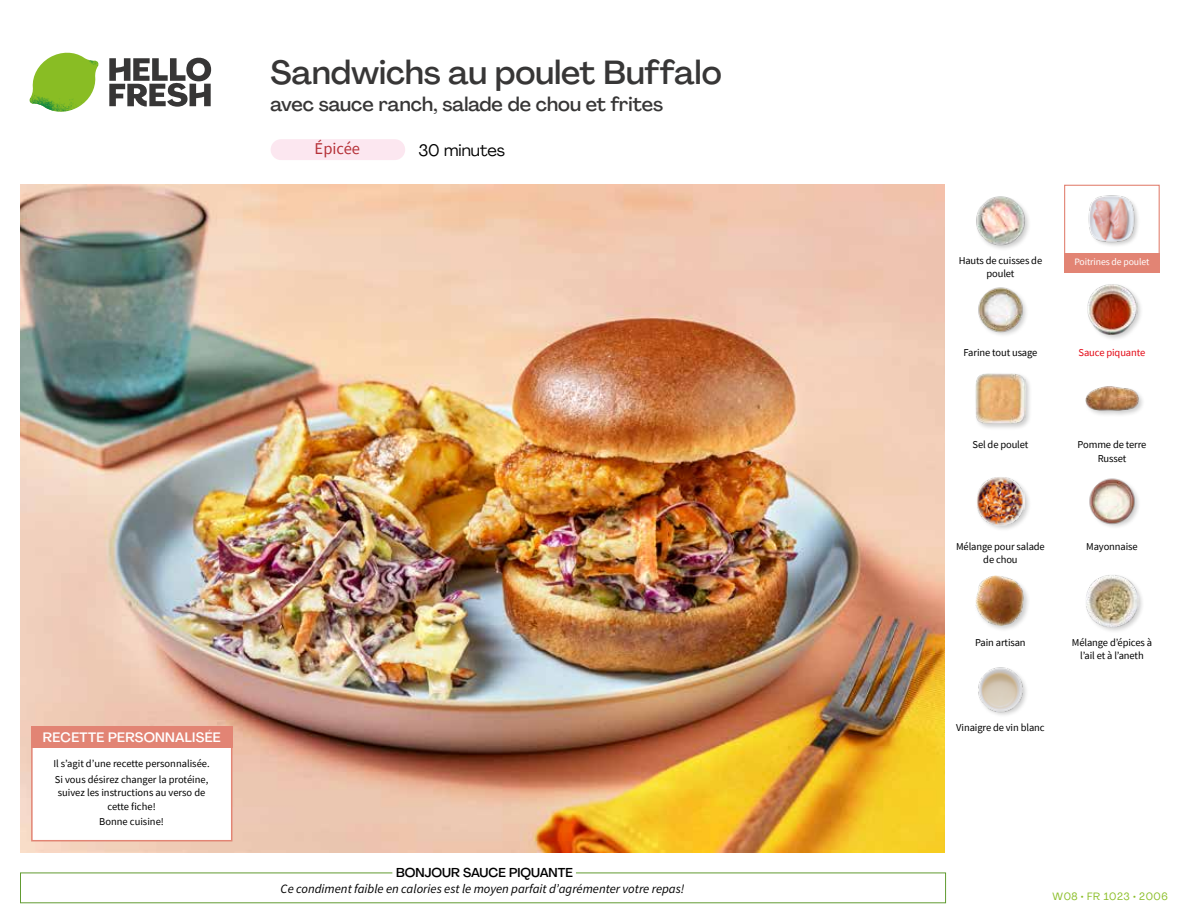
<style>
.page{position:relative;width:1188px;height:918px;background:#fff}
.page>*{position:absolute;margin:0;border:0;box-sizing:border-box;transform-origin:0 0}
.t1{font:500 33px "Agrandir";color:#373636}
.t2{font:500 19.5px "Agrandir";color:#373636}
.t3{font:16.5px "Agrandir";color:#000}
.t4{font:16.5px "Source Sans Pro";color:#b53138}
.t5{font:500 13.5px "Agrandir";letter-spacing:.02em;color:#fff}
.t6{font:italic 12.75px "Source Sans Pro";color:#000}
.t7{font:500 12.75px "Agrandir";color:#000}
.t8{font:10.5px/13.5px "Source Sans Pro";letter-spacing:-.01em;color:#000;text-align:center}
.t9{font:10.5px "Agrandir";letter-spacing:.05em;color:#89bd24}
.t10{font:10.5px "Source Sans Pro";letter-spacing:-.01em;color:#e30613}
.t11{font:9.75px "Source Sans Pro";letter-spacing:-.01em;color:#fff}
</style>
<div class="page">
<svg style="left:109px;top:57px;width:102px;height:50px"></svg>
<svg style="left:34px;top:53px;width:62px;height:40px"></svg>
<img style="left:67px;top:53px;width:32px;height:26px">
<img style="left:33px;top:75px;width:59px;height:11px">
<img style="left:29px;top:79px;width:61px;height:33px">
<img style="left:65px;top:86px;width:27px;height:25px">
<img style="left:21px;top:184px;width:924px;height:668px">
<div style="left:271px;top:139px;width:134px;height:21px;background:#fce7f0;border-radius:10px"></div>
<img style="left:978px;top:667px;width:49px;height:48px">
<div style="left:1084px;top:573px;width:61px;height:60px;background:#000;opacity:.2"></div>
<img style="left:1085px;top:574px;width:53px;height:53px">
<div style="left:974px;top:575px;width:57px;height:57px;background:#000;opacity:.2"></div>
<img style="left:975px;top:575px;width:51px;height:51px">
<img style="left:1089px;top:478px;width:50px;height:49px">
<div style="left:975px;top:476px;width:57px;height:56px;background:#000;opacity:.2"></div>
<img style="left:976px;top:477px;width:49px;height:48px">
<img style="left:1085px;top:386px;width:56px;height:28px">
<div style="left:974px;top:372px;width:58px;height:59px;background:#000;opacity:.2"></div>
<img style="left:975px;top:373px;width:51px;height:51px">
<div style="left:1086px;top:283px;width:58px;height:58px;background:#000;opacity:.2"></div>
<img style="left:1086px;top:284px;width:52px;height:51px">
<img style="left:978px;top:287px;width:48px;height:48px">
<img style="left:1088px;top:195px;width:50px;height:50px">
<img style="left:976px;top:196px;width:53px;height:53px">
<div style="left:1064px;top:185px;width:96px;height:72px;border:1px solid #e28474"></div>
<div style="left:1064px;top:253px;width:96px;height:20px;background:#e28474"></div>
<div style="left:31px;top:726px;width:201px;height:115px;background:#fff;border:2px solid #e28474"></div>
<div style="left:31px;top:726px;width:202px;height:22px;background:#e28474"></div>
<h1 class="t1" style="left:271px;top:52px;width:453px">Sandwichs au poulet Buffalo</h1>
<h2 class="t2" style="left:271px;top:92px;width:394px">avec sauce ranch, salade de chou et frites</h2>
<h3 class="t3" style="left:418px;top:140px;width:88px">30 minutes</h3>
<h3 class="t4" style="left:315px;top:138px;width:47px">Épicée</h3>
<p class="t5" style="left:43px;top:729px;width:179px">RECETTE PERSONNALISÉE</p>
<p class="t8" style="left:53px;top:756px;width:158px;line-height:15.6px;text-align:left">Il s’agit d’une recette personnalisée.<br>Si vous désirez changer la protéine,</p>
<p class="t8" style="left:58px;top:786px;width:149px">suivez les instructions au verso de cette fiche!</p>
<p class="t8" style="left:99px;top:815px;width:66px">Bonne cuisine!</p>
<p class="t7" style="left:396px;top:864px;width:178px">BONJOUR SAUCE PIQUANTE</p>
<p class="t6" style="left:281px;top:881px;width:405px">Ce condiment faible en calories est le moyen parfait d’agrémenter votre repas!</p>
<p class="t8" style="left:959px;top:254px;width:85px">Hauts de cuisses de poulet</p>
<p class="t8" style="left:964px;top:346px;width:75px">Farine tout usage</p>
<p class="t11" style="left:1074px;top:256px;width:77px">Poitrines de poulet</p>
<p class="t10" style="left:1079px;top:346px;width:68px">Sauce piquante</p>
<p class="t8" style="left:973px;top:438px;width:57px">Sel de poulet</p>
<p class="t8" style="left:1078px;top:438px;width:70px">Pomme de terre<br>Russet</p>
<p class="t8" style="left:956px;top:539px;width:90px">Mélange pour salade de chou</p>
<p class="t8" style="left:1086px;top:539px;width:53px">Mayonnaise</p>
<p class="t8" style="left:975px;top:636px;width:52px">Pain artisan</p>
<p class="t8" style="left:956px;top:721px;width:90px">Vinaigre de vin blanc</p>
<p class="t8" style="left:1072px;top:636px;width:82px">Mélange d’épices à l’ail et à l’aneth</p>
<p class="t9" style="left:1053px;top:890px;width:117px">W08 • FR 1023 • 2006</p>
</div>
